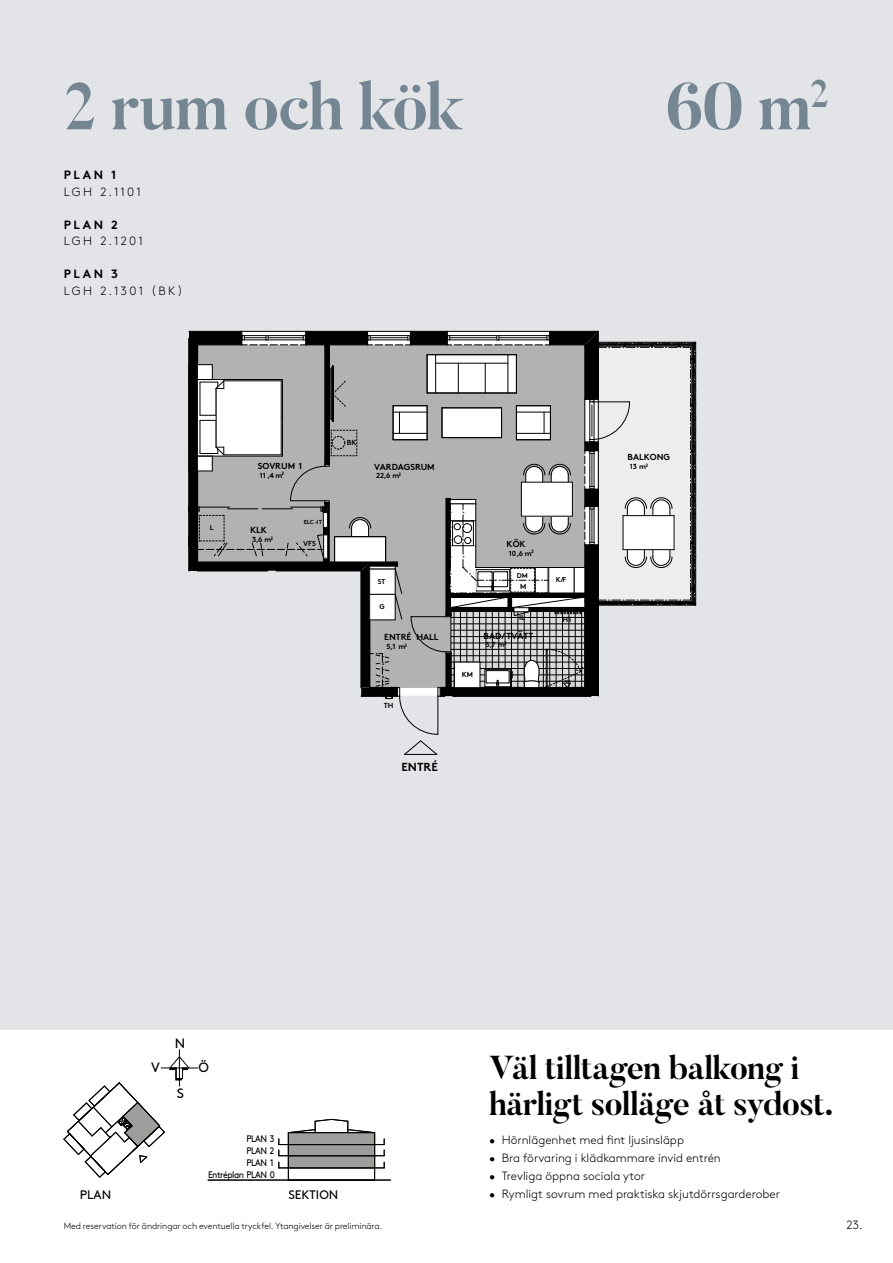
<style>
.page{position:relative;width:893px;height:1263px;background:#fff}
.page>*{position:absolute;margin:0;border:0;box-sizing:border-box;transform-origin:0 0}
.t1{font:700 66px "Butler";letter-spacing:-.03em;color:#758693}
.t2{font:700 33px/36px "Butler";letter-spacing:-.025em;color:#000}
.t3{font:13.65px "Brown Std";color:#000}
.t4{font:12.3px "Brown Std";color:#000}
.t5{font:300 12px "Brown Std";color:#000}
.t6{font:700 12px "Brown Std";letter-spacing:.215em;color:#000}
.t7{font:300 12px "Brown Std";letter-spacing:.19em;color:#000}
.t8{font:700 11.7px "Brown Std";color:#000}
.t9{font:9.45px/12px "Brown Std";letter-spacing:-.05em;color:#000;text-align:right;scale:.91 1}
.t10{font:300 9px "Brown Std";letter-spacing:-.015em;color:#000}
.t11{font:700 8.7px "Brown Std";color:#000}
.t12{font:700 7.35px "Brown Std";color:#000}
.t13{font:700 7.05px "Brown Std";color:#000}
.t14{font:700 5.85px "Brown Std";color:#000}
</style>
<div class="page">
<div style="left:0;top:0;width:893px;height:1029px;background:#e2e4e8"></div>
<svg style="left:188px;top:331px;width:508px;height:424px"></svg>
<hr style="left:179px;top:1050px;width:1px;height:36px;background:#000">
<hr style="left:161px;top:1068px;width:37px;height:1px;background:#000">
<hr style="left:288px;top:1168px;width:87px;height:1px;background:#000">
<hr style="left:374px;top:1133px;width:1px;height:47px;background:#000">
<hr style="left:208px;top:1180px;width:183px;height:1px;background:#000">
<hr style="left:288px;top:1133px;width:1px;height:47px;background:#000">
<hr style="left:279px;top:1144px;width:105px;height:1px;background:#000">
<hr style="left:279px;top:1155px;width:105px;height:1px;background:#000">
<hr style="left:279px;top:1167px;width:105px;height:1px;background:#000">
<svg style="left:287px;top:1118px;width:88px;height:50px"></svg>
<svg style="left:63px;top:1056px;width:127px;height:122px"></svg>
<h1 class="t1" style="left:64px;top:64px;width:401px">2 rum och kök</h1>
<h1 class="t1" style="left:665px;top:64px;width:166px">60 m<sup>2</sup></h1>
<p class="t6" style="left:64px;top:168px;width:54px">PLAN 1</p>
<p class="t5" style="left:64px;top:185px;width:79px">LGH 2.1101</p>
<p class="t6" style="left:64px;top:217px;width:55px">PLAN 2</p>
<p class="t5" style="left:64px;top:234px;width:80px">LGH 2.1201</p>
<p class="t6" style="left:64px;top:267px;width:56px">PLAN 3</p>
<p class="t7" style="left:64px;top:284px;width:121px">LGH 2.1301 (BK)</p>
<p class="t13" style="left:210px;top:524px;width:5px">L</p>
<p class="t11" style="left:258px;top:460px;width:46px">SOVRUM 1</p>
<p class="t12" style="left:260px;top:470px;width:26px">11 ,4 m<sup>2</sup></p>
<p class="t11" style="left:250px;top:525px;width:18px">KLK</p>
<p class="t12" style="left:252px;top:535px;width:22px">3,6 m<sup>2</sup></p>
<p class="t12" style="left:251px;top:526px;width:26px">11 ,4 m<sup>2</sup></p>
<p class="t14" style="left:304px;top:518px;width:20px">ELC -IT</p>
<p class="t12" style="left:303px;top:539px;width:14px">VFS</p>
<p class="t12" style="left:347px;top:438px;width:11px">BK</p>
<p class="t11" style="left:374px;top:461px;width:62px">VARDAGSRUM</p>
<p class="t12" style="left:376px;top:471px;width:26px">22,6 m<sup>2</sup></p>
<p class="t13" style="left:378px;top:577px;width:9px">ST</p>
<p class="t13" style="left:380px;top:603px;width:7px">G</p>
<p class="t11" style="left:384px;top:632px;width:56px">ENTRÉ HALL</p>
<p class="t12" style="left:386px;top:642px;width:22px">5,1 m<sup>2</sup></p>
<p class="t12" style="left:378px;top:697px;width:22px">5,1 m<sup>2</sup></p>
<p class="t12" style="left:384px;top:701px;width:11px">TH</p>
<p class="t8" style="left:402px;top:759px;width:38px">ENTRÉ</p>
<p class="t12" style="left:462px;top:670px;width:13px">KM</p>
<p class="t11" style="left:507px;top:539px;width:21px">KÖK</p>
<p class="t12" style="left:509px;top:549px;width:26px">10,6 m<sup>2</sup></p>
<p class="t13" style="left:517px;top:571px;width:12px">DM</p>
<p class="t12" style="left:520px;top:582px;width:8px">M</p>
<p class="t13" style="left:556px;top:576px;width:12px">K/F</p>
<p class="t12" style="left:519px;top:613px;width:8px">IL</p>
<p class="t12" style="left:562px;top:615px;width:11px">HT</p>
<p class="t13" style="left:508px;top:626px;width:12px">DM</p>
<p class="t12" style="left:512px;top:637px;width:8px">M</p>
<p class="t11" style="left:484px;top:630px;width:51px">BAD/TVÄTT</p>
<p class="t12" style="left:486px;top:640px;width:22px">5,7 m<sup>2</sup></p>
<p class="t11" style="left:628px;top:452px;width:44px">BALKONG</p>
<p class="t12" style="left:630px;top:462px;width:20px">13 m<sup>2</sup></p>
<p class="t3" style="left:175px;top:1035px;width:12px">N</p>
<p class="t3" style="left:151px;top:1060px;width:10px">V</p>
<p class="t3" style="left:198px;top:1060px;width:12px">Ö</p>
<p class="t3" style="left:177px;top:1085px;width:9px">S</p>
<p class="t9" style="left:208px;top:1132px;width:75px">PLAN 3<br>PLAN 2<br>PLAN 1<br>Entréplan PLAN 0</p>
<p class="t4" style="left:80px;top:1188px;width:33px">PLAN</p>
<p class="t4" style="left:288px;top:1188px;width:52px">SEKTION</p>
<h2 class="t2" style="left:489px;top:1050px;width:346px">Väl tilltagen balkong i härligt solläge åt sydost.</h2>
<p class="t5" style="left:489px;top:1133px;width:196px">• Hörnlägenhet med fint ljusinsläpp</p>
<p class="t5" style="left:489px;top:1151px;width:233px">• Bra förvaring i klädkammare invid entrén</p>
<p class="t5" style="left:489px;top:1169px;width:158px">• Trevliga öppna sociala ytor</p>
<p class="t5" style="left:489px;top:1187px;width:293px">• Rymligt sovrum med praktiska skjutdörrsgarderober</p>
<p class="t10" style="left:64px;top:1221px;width:320px">Med reservation för ändringar och eventuella tryckfel. Ytangivelser är preliminära.</p>
<p class="t5" style="left:846px;top:1218px;width:17px">23.</p>
</div>
